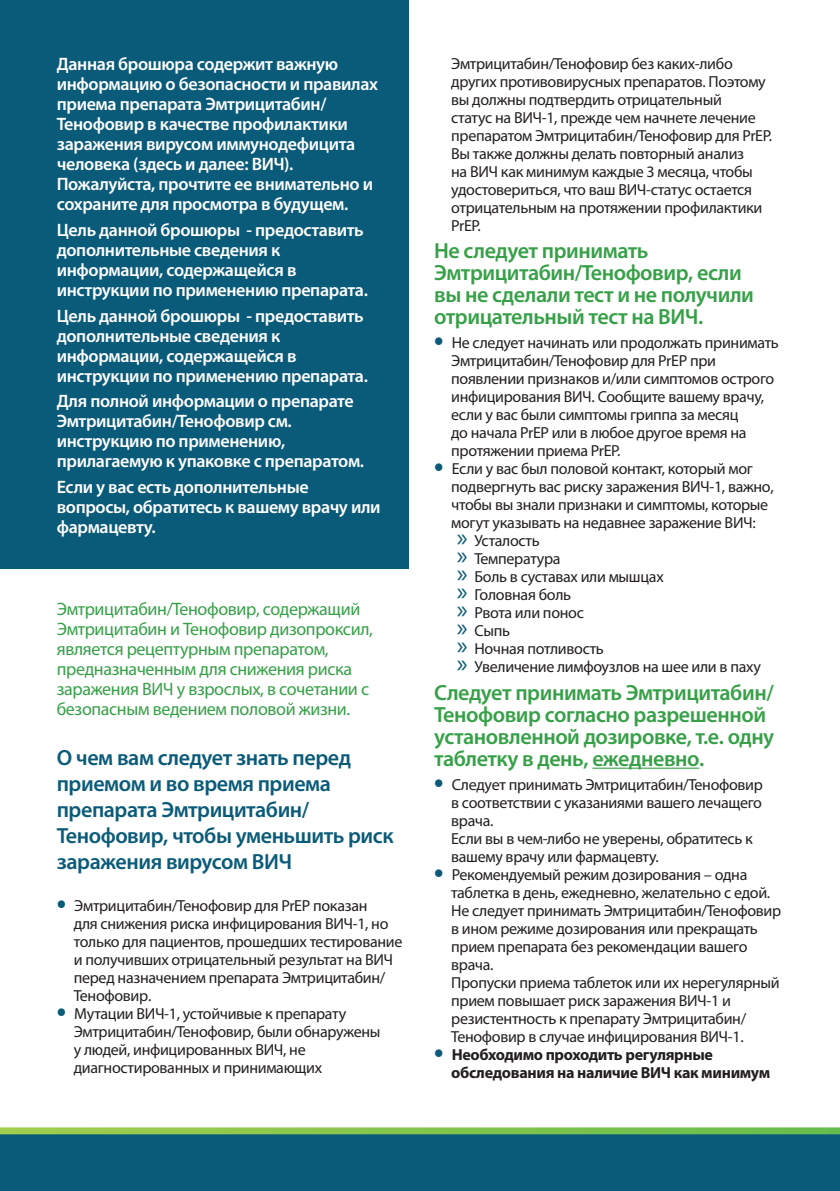
<style>
.page{position:relative;width:840px;height:1191px;background:#fff}
.page>*{position:absolute;margin:0;border:0;box-sizing:border-box;transform-origin:0 0}
.t1{font:600 22px/22px "Myriad Pro";letter-spacing:-.02em;color:#36a047}
.t2{font:600 22px/26px "Myriad Pro";letter-spacing:-.02em;color:#0a5a79}
.t3{font:600 18px/20px "Myriad Pro";letter-spacing:-.02em;color:#fff}
.t4{font:18px/20px "Myriad Pro";letter-spacing:-.02em;color:#36a047}
.t5{font:16px/18px "Myriad Pro";letter-spacing:-.02em;color:#231f20}
.t6{font:700 16px/18px "Myriad Pro";letter-spacing:-.02em;color:#231f20}
.s1{font-family:"Assistant";font-weight:800;font-size:26px;color:#0a5a79}
.s2{font-size:26px;color:#0a5a79}
</style>
<div class="page">
<div style="left:0;top:0;width:408px;height:568px;background:#0a5a79"></div>
<hr style="left:592px;top:767px;width:106px;height:1px;background:#36a047">
<svg style="left:0;top:1127px;width:839px;height:64px;background:#186675"></svg>
<p class="t3" style="left:57px;top:54px;width:323px">Данная брошюра содержит важную информацию о безопасности и правилах приема препарата Эмтрицитабин/ Тенофовир в качестве профилактики заражения вирусом иммунодефицита человека (здесь и далее: ВИЧ).<br>Пожалуйста, прочтите ее внимательно и сохраните для просмотра в будущем.</p>
<p class="t3" style="left:57px;top:219px;width:312px">Цель данной брошюры - предоставить дополнительные сведения к информации, содержащейся в инструкции по применению препарата.</p>
<p class="t3" style="left:57px;top:305px;width:312px">Цель данной брошюры - предоставить дополнительные сведения к информации, содержащейся в инструкции по применению препарата.</p>
<p class="t3" style="left:57px;top:391px;width:309px">Для полной информации о препарате<br>Эмтрицитабин/Тенофовир см. инструкцию по применению, прилагаемую к упаковке с препаратом.</p>
<p class="t3" style="left:57px;top:476px;width:325px">Если у вас есть дополнительные вопросы, обратитесь к вашему врачу или фармацевту.</p>
<p class="t4" style="left:57px;top:599px;width:317px">Эмтрицитабин/Тенофовир, содержащий Эмтрицитабин и Тенофовир дизопроксил, является рецептурным препаратом, предназначенным для снижения риска заражения ВИЧ у взрослых, в сочетании с безопасным ведением половой жизни.</p>
<p class="t2" style="left:57px;top:744px;width:338px">О чем вам следует знать перед приемом и во время приема препарата Эмтрицитабин/<br>Тенофовир, чтобы уменьшить риск заражения вирусом ВИЧ</p>
<p class="t5" style="left:74px;top:896px;width:330px;text-indent:-17px"><span class="s1">•</span> Эмтрицитабин/Тенофовир для PrEP показан<br>для снижения риска инфицирования ВИЧ-1, но только для пациентов, прошедших тестирование и получивших отрицательный результат на ВИЧ перед назначением препарата Эмтрицитабин/ Тенофовир.</p>
<p class="t5" style="left:74px;top:1004px;width:308px;text-indent:-17px"><span class="s1">•</span> Мутации ВИЧ-1, устойчивые к препарату Эмтрицитабин/Тенофовир, были обнаружены у людей, инфицированных ВИЧ, не диагностированных и принимающих</p>
<p class="t5" style="left:451px;top:54px;width:322px">Эмтрицитабин/Тенофовир без каких-либо других противовирусных препаратов. Поэтому вы должны подтвердить отрицательный<br>статус на ВИЧ-1, прежде чем начнете лечение препаратом Эмтрицитабин/Тенофовир для PrEP.<br>Вы также должны делать повторный анализ<br>на ВИЧ как минимум каждые 3 месяца, чтобы удостовериться, что ваш ВИЧ-статус остается отрицательным на протяжении профилактики PrEP.</p>
<p class="t1" style="left:434px;top:239px;width:321px">Не следует принимать<br>Эмтрицитабин/Тенофовир, если вы не сделали тест и не получили отрицательный тест на ВИЧ.</p>
<p class="t5" style="left:451px;top:333px;width:329px;text-indent:-17px"><span class="s1">•</span> Не следует начинать или продолжать принимать Эмтрицитабин/Тенофовир для PrEP при появлении признаков и/или симптомов острого инфицирования ВИЧ. Сообщите вашему врачу, если у вас были симптомы гриппа за месяц<br>до начала PrEP или в любое другое время на протяжении приема PrEP.</p>
<p class="t5" style="left:451px;top:459px;width:324px;text-indent:-17px"><span class="s1">•</span> Если у вас был половой контакт, который мог подвергнуть вас риску заражения ВИЧ-1, важно, чтобы вы знали признаки и симптомы, которые могут указывать на недавнее заражение ВИЧ:</p>
<p class="t5" style="left:456px;top:531px;width:84px"><span class="s2">»</span> Усталость</p>
<p class="t5" style="left:456px;top:549px;width:105px"><span class="s2">»</span> Температура</p>
<p class="t5" style="left:456px;top:567px;width:208px"><span class="s2">»</span> Боль в суставах или мышцах</p>
<p class="t5" style="left:456px;top:585px;width:116px"><span class="s2">»</span> Головная боль</p>
<p class="t5" style="left:456px;top:603px;width:128px"><span class="s2">»</span> Рвота или понос</p>
<p class="t5" style="left:456px;top:621px;width:55px"><span class="s2">»</span> Сыпь</p>
<p class="t5" style="left:456px;top:639px;width:148px"><span class="s2">»</span> Ночная потливость</p>
<p class="t5" style="left:456px;top:657px;width:305px"><span class="s2">»</span> Увеличение лимфоузлов на шее или в паху</p>
<p class="t1" style="left:434px;top:681px;width:341px">Следует принимать Эмтрицитабин/ Тенофовир согласно разрешенной установленной дозировке, т.е. одну таблетку в день, ежедневно.</p>
<p class="t5" style="left:451px;top:775px;width:313px;text-indent:-17px"><span class="s1">•</span> Следует принимать Эмтрицитабин/Тенофовир в соответствии с указаниями вашего лечащего врача.<br>Если вы в чем-либо не уверены, обратитесь к вашему врачу или фармацевту.</p>
<p class="t5" style="left:451px;top:865px;width:331px;text-indent:-17px"><span class="s1">•</span> Рекомендуемый режим дозирования – одна таблетка в день, ежедневно, желательно с едой.<br>Не следует принимать Эмтрицитабин/Тенофовир в ином режиме дозирования или прекращать прием препарата без рекомендации вашего врача.<br>Пропуски приема таблеток или их нерегулярный прием повышает риск заражения ВИЧ-1 и резистентность к препарату Эмтрицитабин/ Тенофовир в случае инфицирования ВИЧ-1.</p>
<p class="t6" style="left:451px;top:1044px;width:320px;text-indent:-17px"><span class="s1">•</span> Необходимо проходить регулярные обследования на наличие ВИЧ как минимум</p>
</div>
